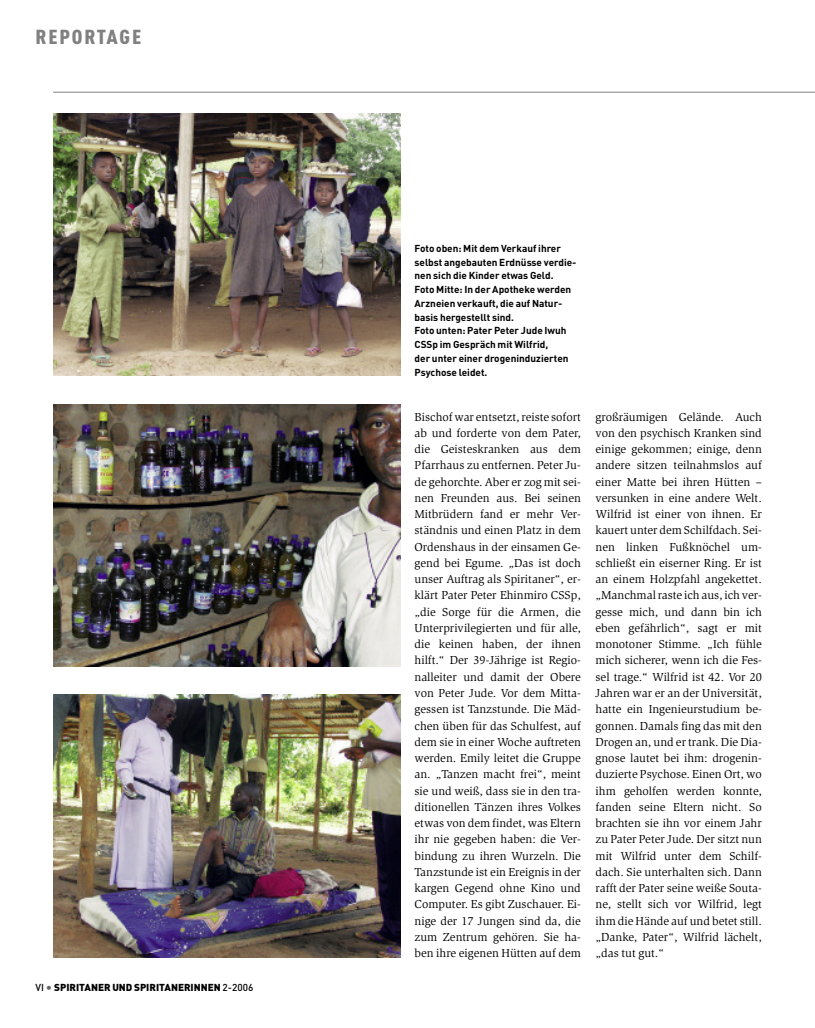
<style>
.page{position:relative;width:815px;height:1028px;background:#fff}
.page>*{position:absolute;margin:0;border:0;box-sizing:border-box;transform-origin:0 0}
.t1{font:900 20px "DIN Cond";letter-spacing:.085em;color:#808080;scale:1.1 1}
.t2{font:11.88px/16.2px "Slimbach Std";color:#000;text-align:justify}
.t3{font:700 10px/13.8px "DIN Pro";color:#000}
.t4{font:900 10px "DIN Pro";color:#000}
.s1{font-weight:500}
.s2{font-weight:500;font-size:12.5px;color:#666}
</style>
<div class="page">
<hr style="left:53px;top:92px;width:762px;height:1px;background:#808080">
<img style="left:53px;top:113px;width:347px;height:263px">
<img style="left:53px;top:404px;width:347px;height:262px">
<img style="left:53px;top:694px;width:347px;height:263px">
<h1 class="t1" style="left:35px;top:24px;width:98px">REPORTAGE</h1>
<p class="t4" style="left:35px;top:982px;width:220px"><span class="s1">VI</span> <span class="s2">•</span> SPIRITANER UND SPIRITANERINNEN <span class="s1">2-2006</span></p>
<p class="t3" style="left:415px;top:241px;width:163px">Foto oben: Mit dem Verkauf ihrer selbst angebauten Erdnüsse verdie&shy;nen sich die Kinder etwas Geld.<br>Foto Mitte: In der Apotheke werden<br>Arzneien verkauft, die auf Natur&shy;basis hergestellt sind.<br>Foto unten: Pater Peter Jude Iwuh<br>CSSp im Gespräch mit Wilfrid,<br>der unter einer drogeninduzierten<br>Psychose leidet.</p>
<p class="t2" style="left:415px;top:409px;width:168px">Bischof war entsetzt, reiste sofort ab und forderte von dem Pater, die Geisteskranken aus dem Pfarrhaus zu entfernen. Peter Ju&shy;de gehorchte. Aber er zog mit sei&shy;nen Freunden aus. Bei seinen Mitbrüdern fand er mehr Ver&shy;ständnis und einen Platz in dem Ordenshaus in der einsamen Ge&shy;gend bei Egume. „Das ist doch unser Auftrag als Spiritaner“, er&shy;klärt Pater Peter Ehinmiro CSSp, „die Sorge für die Armen, die Unterprivilegierten und für alle, die keinen haben, der ihnen hilft.“ Der 39-Jährige ist Regio&shy;nalleiter und damit der Obere von Peter Jude. Vor dem Mitta&shy;gessen ist Tanzstunde. Die Mäd&shy;chen üben für das Schulfest, auf dem sie in einer Woche auftreten werden. Emily leitet die Gruppe an. „Tanzen macht frei“, meint sie und weiß, dass sie in den tra&shy;ditionellen Tänzen ihres Volkes etwas von dem findet, was Eltern ihr nie gegeben haben: die Ver&shy;bindung zu ihren Wurzeln. Die Tanzstunde ist ein Ereignis in der kargen Gegend ohne Kino und Computer. Es gibt Zuschauer. Ei&shy;nige der 17 Jungen sind da, die zum Zentrum gehören. Sie ha&shy;ben ihre eigenen Hütten auf dem</p>
<p class="t2" style="left:596px;top:409px;width:168px">großräumigen Gelände. Auch von den psychisch Kranken sind einige gekommen; einige, denn andere sitzen teilnahmslos auf einer Matte bei ihren Hütten – versunken in eine andere Welt.<br>Wilfrid ist einer von ihnen. Er kauert unter dem Schilfdach. Sei&shy;nen linken Fußknöchel um&shy;schließt ein eiserner Ring. Er ist an einem Holzpfahl angekettet. „Manchmalraste ich aus, ich ver&shy;gesse mich, und dann bin ich eben gefährlich“, sagt er mit monotoner Stimme. „Ich fühle mich sicherer, wenn ich die Fes&shy;sel trage.“ Wilfrid ist 42. Vor 20<br>Jahren war er an der Universität, hatte ein Ingenieurstudium be&shy;gonnen. Damals fing das mit den Drogen an, und er trank. Die Dia&shy;gnose lautet bei ihm: drogenin&shy;duzierte Psychose. Einen Ort, wo ihm geholfen werden konnte, fanden seine Eltern nicht. So brachten sie ihn vor einem Jahr zu Pater Peter Jude. Der sitzt nun mit Wilfrid unter dem Schilf&shy;dach. Sie unterhalten sich. Dann rafft der Pater seine weiße Souta&shy;ne, stellt sich vor Wilfrid, legt ihm die Hände auf und betet still. „Danke, Pater“, Wilfrid lächelt, „das tut gut.“</p>
</div>
